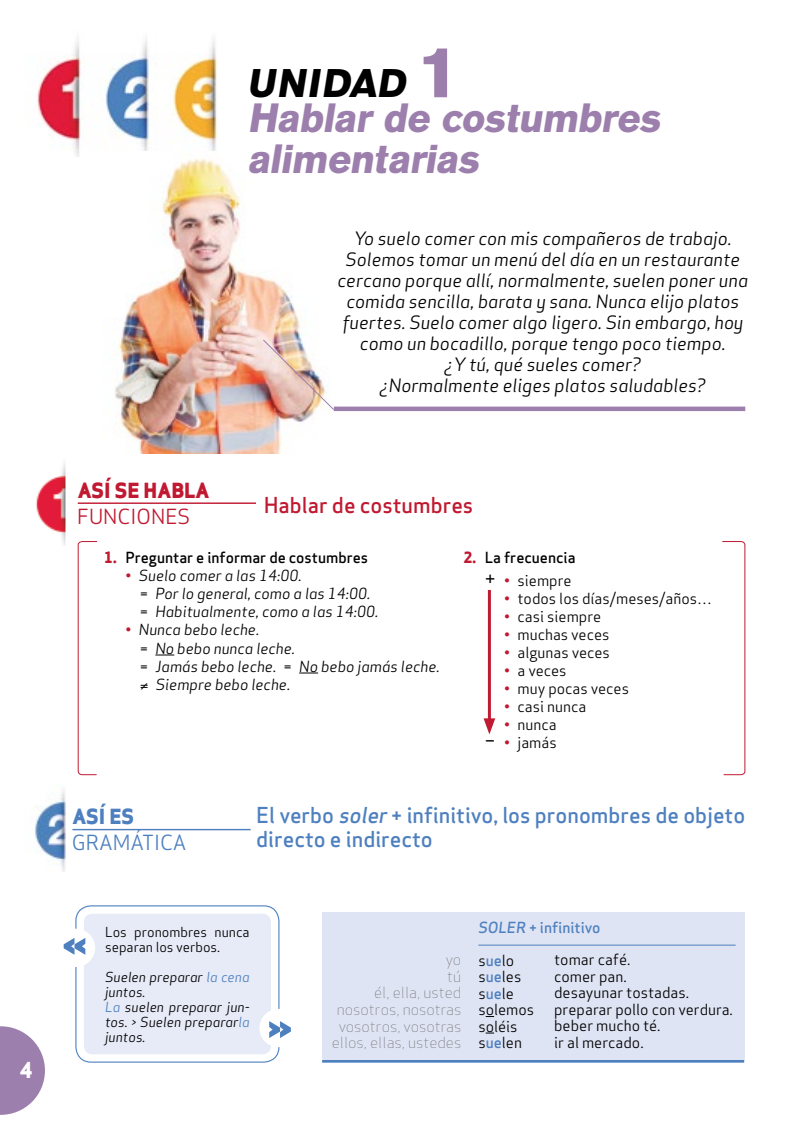
<style>
.page{position:relative;width:808px;height:1127px;background:#fff}
.page>*{position:absolute;margin:0;border:0;box-sizing:border-box;transform-origin:0 0}
.t1{font:800 43.2px "Apex Sans";color:#4e80bf;scale:1.32 1}
.t2{font:italic 700 40.5px/40.5px "AG Old Face";color:#9c7fac}
.t3{font:italic 700 39.6px "AG Old Face";color:#000}
.t4{font:500 21.45px/24.2px "Apex Sans";color:#4e80bf}
.t5{font:500 21.45px "Apex Sans";color:#c01931}
.t6{font:800 21px "Apex Sans";color:#fff}
.t7{font:800 20.4px "Apex Sans";color:#c01931}
.t8{font:20.4px "Apex Sans";color:#c01931}
.t9{font:20.4px "Apex Sans";color:#4e80bf}
.t10{font:800 20.4px "Apex Sans";color:#4e80bf}
.t11{font:italic 18px/21px "Apex Sans";color:#000;text-align:center}
.t12{font:15px/16.5px "Apex Sans";color:#000}
.t13{font:italic 15px/18px "Apex Sans";color:#000}
.t14{font:300 15px/16.5px "Apex Sans";color:#706f6f;text-align:right}
.t15{font:500 15px/22.2px "Apex Sans";color:#000;text-align:right}
.t16{font:500 15px "Apex Sans";color:#4e80bf}
.t17{font:italic 13.5px/15px "Apex Sans";color:#000}
.t18{font:13.5px/15px "Apex Sans";color:#000}
.s1{font-style:normal;font-size:70.65px;color:#9c7fac}
.s2{font-weight:800;color:#c01931}
.s3{font-style:normal;color:#c01931}
.s4{font-style:normal}
.s5{font-weight:400;font-size:21px}
.s6{font-weight:400;color:#c01931}
.s7{font-weight:400}
.s8{color:#c01931}
.s9{font-size:21px}
.s10{font-style:italic}
.s11{color:#4e80bf}
.s12{font-weight:500;color:#4e80bf}
</style>
<div class="page">
<svg style="left:0;top:1026px;width:45px;height:89px"></svg>
<img style="left:37px;top:39px;width:181px;height:118px">
<div style="left:84px;top:913px;width:187px;height:141px;background:#e7ebf7;border-radius:9px"></div>
<div style="left:75px;top:905px;width:204px;height:157px;border:1px solid #4e80bf;border-radius:15px"></div>
<div style="left:57px;top:929px;width:38px;height:38px;background:#fff;border-radius:50%"></div>
<div style="left:259px;top:1009px;width:39px;height:38px;background:#fff;border-radius:50%"></div>
<svg style="left:77px;top:541px;width:21px;height:234px"></svg>
<img style="left:102px;top:152px;width:213px;height:302px">
<img style="left:36px;top:462px;width:30px;height:83px">
<hr style="left:78px;top:502px;width:178px;height:2px;background:#c01931">
<img style="left:34px;top:789px;width:31px;height:82px">
<hr style="left:72px;top:829px;width:179px;height:1px;background:#4e80bf">
<img style="left:263px;top:339px;width:71px;height:71px">
<div style="left:334px;top:406px;width:411px;height:5px;background:#9c7fac"></div>
<hr style="left:322px;top:1058px;width:422px;height:4px;background:#4e80bf">
<div style="left:322px;top:912px;width:422px;height:148px;background:#dfe4f4"></div>
<hr style="left:478px;top:945px;width:258px;height:1px;background:#4e80bf">
<svg style="left:155px;top:654px;width:19px;height:1px"></svg>
<svg style="left:299px;top:672px;width:19px;height:1px"></svg>
<svg style="left:722px;top:541px;width:24px;height:234px"></svg>
<hr style="left:488px;top:590px;width:3px;height:134px;background:#c01931">
<svg style="left:483px;top:718px;width:12px;height:16px"></svg>
<h3 class="t3" style="left:247px;top:60px;width:216px">UNIDAD <span class="s1">1</span></h3>
<h2 class="t2" style="left:247px;top:97px;width:422px">Hablar de costumbres alimentarias</h2>
<p class="t11" style="left:337px;top:226px;width:412px">Yo suelo comer con mis compañeros de trabajo.<br>Solemos tomar un menú del día en un restaurante cercano porque allí, normalmente, suelen poner una comida sencilla, barata y sana. Nunca elijo platos fuertes. Suelo comer algo ligero. Sin embargo, hoy como un bocadillo, porque tengo poco tiempo.<br>¿Y tú, qué sueles comer?<br>¿Normalmente eliges platos saludables?</p>
<p class="t6" style="left:20px;top:1057px;width:14px">4</p>
<p class="t7" style="left:78px;top:477px;width:133px">ASÍ SE HABLA</p>
<p class="t8" style="left:77px;top:500px;width:115px">FUNCIONES</p>
<p class="t5" style="left:264px;top:486px;width:211px">Hablar de costumbres</p>
<p class="t15" style="left:104px;top:545px;width:266px"><span class="s2">1.</span> Preguntar e informar de costumbres</p>
<p class="t13" style="left:140px;top:565px;width:240px;text-indent:-15px"><span class="s3">•</span> Suelo comer a las 14:00.<br><span class="s4">=</span> Por lo general, como a las 14:00. <span class="s4">=</span> Habitualmente, como a las 14:00.</p>
<p class="t13" style="left:140px;top:619px;width:301px;text-indent:-15px"><span class="s3">•</span> Nunca bebo leche.<br><span class="s4">=</span> No bebo nunca leche.<br><span class="s4">=</span> Jamás bebo leche. <span class="s4">=</span> No bebo jamás leche. ≠ Siempre bebo leche.</p>
<p class="t15" style="left:463px;top:545px;width:114px"><span class="s2">2.</span> La frecuencia <span class="s5">+</span> <span class="s6">•</span> <span class="s7">siempre</span></p>
<p class="t12" style="left:504px;top:588px;width:209px"><span class="s8">•</span> todos los días/meses/años…</p>
<p class="t12" style="left:504px;top:606px;width:99px"><span class="s8">•</span> casi siempre</p>
<p class="t12" style="left:504px;top:624px;width:107px"><span class="s8">•</span> muchas veces</p>
<p class="t12" style="left:504px;top:642px;width:107px"><span class="s8">•</span> algunas veces</p>
<p class="t12" style="left:504px;top:660px;width:64px"><span class="s8">•</span> a veces</p>
<p class="t12" style="left:504px;top:678px;width:127px"><span class="s8">•</span> muy pocas veces</p>
<p class="t12" style="left:504px;top:696px;width:84px"><span class="s8">•</span> casi nunca</p>
<p class="t12" style="left:504px;top:714px;width:54px"><span class="s8">•</span> nunca</p>
<p class="t12" style="left:485px;top:732px;width:73px"><span class="s9">–</span> <span class="s8">•</span> jamás</p>
<p class="t10" style="left:73px;top:803px;width:63px">ASÍ ES</p>
<p class="t9" style="left:72px;top:826px;width:116px">GRAMÁTICA</p>
<p class="t4" style="left:256px;top:800px;width:490px">El verbo <span class="s10">soler</span>+ infinitivo, los pronombres de objeto directo e indirecto</p>
<h1 class="t1" style="left:61px;top:913px;width:23px">«</h1>
<p class="t18" style="left:105px;top:923px;width:146px">Los pronombres nunca separan los verbos.</p>
<p class="t17" style="left:105px;top:968px;width:146px">Suelen preparar <span class="s11">la cena </span>juntos.<br><span class="s11">La</span> suelen preparar jun&shy;tos. &gt; Suelen preparar<span class="s11">la </span>juntos.</p>
<h1 class="t1" style="left:294px;top:1063px;width:23px;rotate:-180deg">«</h1>
<p class="t16" style="left:478px;top:914px;width:124px"><span class="s10">SOLER</span> + infinitivo</p>
<p class="t12" style="left:478px;top:950px;width:57px">s<span class="s12">ue</span>lo s<span class="s12">ue</span>les s<span class="s12">ue</span>le solemos soléis s<span class="s12">ue</span>len</p>
<p class="t14" style="left:332px;top:951px;width:131px">yo<br>tú<br>él, ella, usted nosotros, nosotras vosotros, vosotras ellos, ellas, ustedes</p>
<p class="t12" style="left:554px;top:950px;width:180px">tomar café.<br>comer pan.<br>desayunar tostadas. preparar pollo con verdura. beber mucho té.<br>ir al mercado.</p>
</div>
